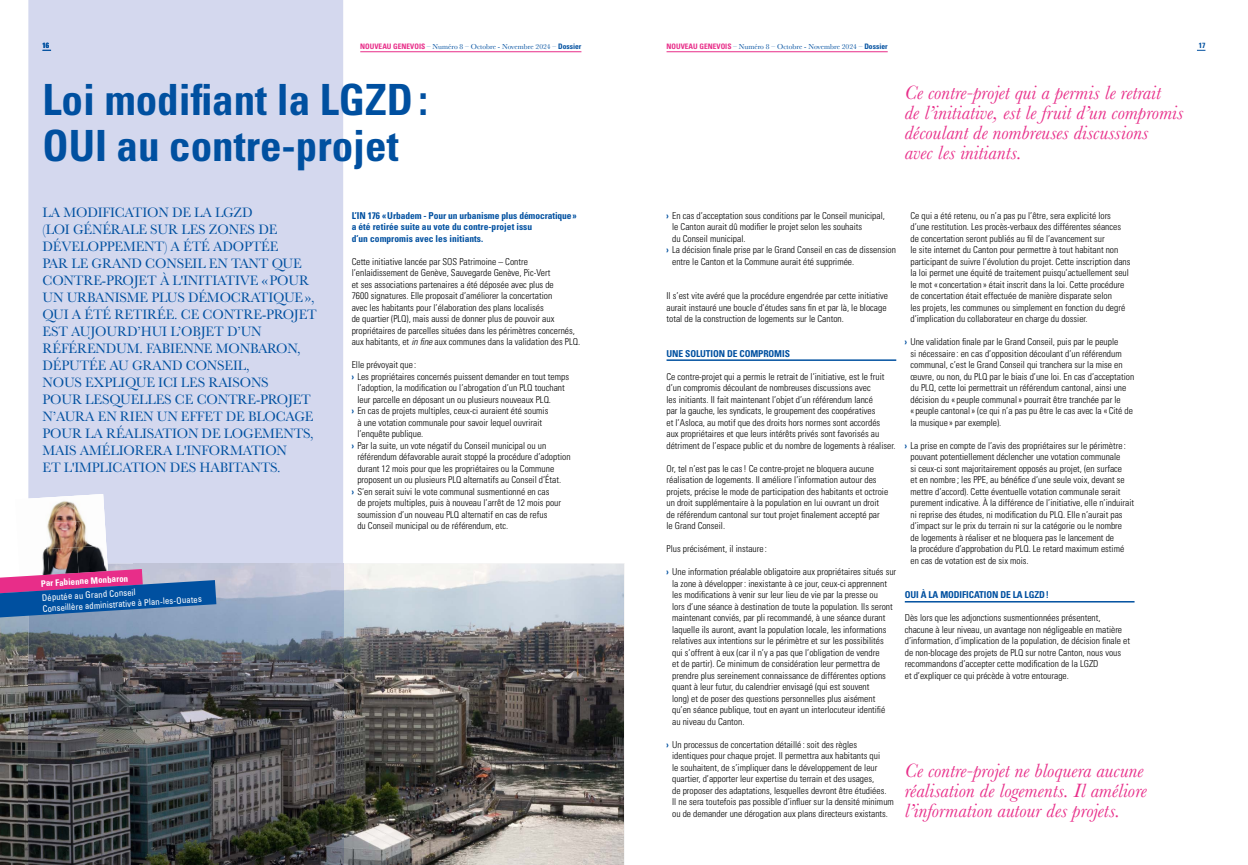
<style>
.page{position:relative;width:1248px;height:865px;background:#fff}
.page>*{position:absolute;margin:0;border:0;box-sizing:border-box;transform-origin:0 0}
.t1{font:700 condensed 43px/46px "Univers LT Std";color:#0050a0}
.t2{font:italic 20px/20px "Baskerville";letter-spacing:.005em;color:#e82d89}
.t3{font:14.1px/17px "Baskerville";letter-spacing:-.01em;color:#0050a0}
.t4{font:300 condensed 9.5px/11.5px "Univers LT Std";color:#000}
.t5{font:700 condensed 9.5px/11.5px "Univers LT Std";letter-spacing:-.01em;color:#0050a0}
.t6{font:condensed 9px/10.6px "Univers LT Std";color:#fff}
.t7{font:700 condensed 9px "Univers LT Std";color:#fff}
.t8{font:7.5px "Baskerville";color:#0050a0}
.t9{font:700 condensed 7.5px "Univers LT Std";color:#0050a0}
.s1{font-family:"Univers LT Std";font-weight:700;font-stretch:condensed;color:#e82d89}
.s2{font-family:"Univers LT Std";font-weight:700;font-stretch:condensed}
.s3{font-style:italic}
.s4{font-weight:700;color:#0050a0}
</style>
<div class="page">
<img style="left:0;top:563px;width:624px;height:302px">
<div style="left:28px;top:0;width:315px;height:563px;background:#d4d8ee"></div>
<img style="left:28px;top:563px;width:315px;height:302px">
<hr style="left:666px;top:359px;width:230px;height:2px;background:#0050a0">
<hr style="left:904px;top:601px;width:230px;height:1px;background:#0050a0">
<svg style="left:0;top:494px;width:216px;height:123px"></svg>
<hr style="left:360px;top:51px;width:221px;height:1px;background:#e82d89">
<hr style="left:666px;top:51px;width:221px;height:1px;background:#e82d89">
<p class="t9" style="left:43px;top:41px;width:8px">16</p>
<p class="t8" style="left:360px;top:42px;width:223px"><span class="s1">NOUVEAU GENEVOIS</span> – Numéro 8 – Octobre - Novembre 2024 – <span class="s2">Dossier</span></p>
<p class="t8" style="left:666px;top:42px;width:223px"><span class="s1">NOUVEAU GENEVOIS</span> – Numéro 8 – Octobre - Novembre 2024 – <span class="s2">Dossier</span></p>
<p class="t9" style="left:1198px;top:41px;width:8px">17</p>
<h1 class="t1" style="left:43px;top:76px;width:387px">Loi modifiant la LGZD :<br>OUI au contre-projet</h1>
<p class="t3" style="left:43px;top:204px;width:276px">LA MODIFICATION DE LA LGZD<br>(LOI GÉNÉRALE SUR LES ZONES DE<br>DÉVELOPPEMENT) A ÉTÉ ADOPTÉE<br>PAR LE GRAND CONSEIL EN TANT QUE<br>CONTRE-PROJET À L'INITIATIVE « POUR<br>UN URBANISME PLUS DÉMOCRATIQUE »,<br>QUI A ÉTÉ RETIRÉE. CE CONTRE-PROJET<br>EST AUJOURD’HUI L’OBJET D’UN<br>RÉFÉRENDUM. FABIENNE MONBARON,<br>DÉPUTÉE AU GRAND CONSEIL,<br>NOUS EXPLIQUE ICI LES RAISONS<br>POUR LESQUELLES CE CONTRE-PROJET<br>N’AURA EN RIEN UN EFFET DE BLOCAGE<br>POUR LA RÉALISATION DE LOGEMENTS,<br>MAIS AMÉLIORERA L'INFORMATION<br>ET L'IMPLICATION DES HABITANTS.</p>
<p class="t7" style="left:41px;top:577px;width:89px;rotate:-3deg">Par Fabienne Monbaron</p>
<p class="t6" style="left:42px;top:592px;width:161px;rotate:-3deg">Députée au Grand Conseil<br>Conseillère administrative à Plan-les-Ouates</p>
<p class="t5" style="left:351px;top:209px;width:227px">L’IN 176 « Urbadem - Pour un urbanisme plus démocratique » a été retirée suite au vote du contre-projet issu<br>d’un compromis avec les initiants.</p>
<p class="t4" style="left:351px;top:255px;width:230px">Cette initiative lancée par SOS Patrimoine – Contre l’enlaidissement de Genève, Sauvegarde Genève, Pic-Vert<br>et ses associations partenaires a été déposée avec plus de<br>7600 signatures. Elle proposait d’améliorer la concertation<br>avec les habitants pour l’élaboration des plans localisés<br>de quartier (PLQ), mais aussi de donner plus de pouvoir aux propriétaires de parcelles situées dans les périmètres concernés, aux habitants, et <span class="s3">in fine</span> aux communes dans la validation des PLQ.</p>
<p class="t4" style="left:351px;top:359px;width:66px">Elle prévoyait que :</p>
<p class="t4" style="left:351px;top:370px;width:219px"><span class="s4">›</span> Les propriétaires concernés puissent demander en tout temps</p>
<p class="t4" style="left:357px;top:382px;width:209px">l’adoption, la modification ou l’abrogation d’un PLQ touchant</p>
<p class="t4" style="left:357px;top:393px;width:195px">leur parcelle en déposant un ou plusieurs nouveaux PLQ.</p>
<p class="t4" style="left:351px;top:405px;width:198px"><span class="s4">›</span> En cas de projets multiples, ceux-ci auraient été soumis</p>
<p class="t4" style="left:357px;top:416px;width:186px">à une votation communale pour savoir lequel ouvrirait</p>
<p class="t4" style="left:357px;top:428px;width:67px">l’enquête publique.</p>
<p class="t4" style="left:351px;top:439px;width:196px"><span class="s4">›</span> Par la suite, un vote négatif du Conseil municipal ou un</p>
<p class="t4" style="left:357px;top:451px;width:215px">référendum défavorable aurait stoppé la procédure d’adoption</p>
<p class="t4" style="left:357px;top:462px;width:198px">durant 12 mois pour que les propriétaires ou la Commune</p>
<p class="t4" style="left:357px;top:474px;width:205px">proposent un ou plusieurs PLQ alternatifs au Conseil d’État.</p>
<p class="t4" style="left:351px;top:485px;width:199px"><span class="s4">›</span> S’en serait suivi le vote communal susmentionné en cas</p>
<p class="t4" style="left:357px;top:497px;width:205px">de projets multiples, puis à nouveau l’arrêt de 12 mois pour</p>
<p class="t4" style="left:357px;top:508px;width:191px">soumission d’un nouveau PLQ alternatif en cas de refus</p>
<p class="t4" style="left:357px;top:520px;width:152px">du Conseil municipal ou de référendum, etc.</p>
<h2 class="t2" style="left:904px;top:82px;width:280px">Ce contre-projet qui a permis le retrait<br>de l’initiative, est le fruit d’un compromis découlant de nombreuses discussions<br>avec les initiants.</h2>
<p class="t4" style="left:666px;top:209px;width:220px"><span class="s4">›</span> En cas d’acceptation sous conditions par le Conseil municipal,</p>
<p class="t4" style="left:672px;top:221px;width:191px">le Canton aurait dû modifier le projet selon les souhaits</p>
<p class="t4" style="left:672px;top:232px;width:75px">du Conseil municipal.</p>
<p class="t4" style="left:666px;top:244px;width:231px"><span class="s4">›</span> La décision finale prise par le Grand Conseil en cas de dissension</p>
<p class="t4" style="left:672px;top:255px;width:183px">entre le Canton et la Commune aurait été supprimée.</p>
<p class="t4" style="left:666px;top:290px;width:223px">Il s’est vite avéré que la procédure engendrée par cette initiative aurait instauré une boucle d’études sans fin et par là, le blocage total de la construction de logements sur le Canton.</p>
<p class="t5" style="left:666px;top:347px;width:125px">UNE SOLUTION DE COMPROMIS</p>
<p class="t4" style="left:666px;top:370px;width:230px">Ce contre-projet qui a permis le retrait de l’initiative, est le fruit d’un compromis découlant de nombreuses discussions avec<br>les initiants. Il fait maintenant l’objet d’un référendum lancé<br>par la gauche, les syndicats, le groupement des coopératives<br>et l’Asloca, au motif que des droits hors normes sont accordés<br>aux propriétaires et que leurs intérêts privés sont favorisés au détriment de l’espace public et du nombre de logements à réaliser.</p>
<p class="t4" style="left:666px;top:462px;width:223px">Or, tel n’est pas le cas ! Ce contre-projet ne bloquera aucune réalisation de logements. Il améliore l’information autour des projets, précise le mode de participation des habitants et octroie un droit supplémentaire à la population en lui ouvrant un droit de référendum cantonal sur tout projet finalement accepté par le Grand Conseil.</p>
<p class="t4" style="left:666px;top:543px;width:102px">Plus précisément, il instaure :</p>
<p class="t4" style="left:672px;top:566px;width:225px;text-indent:-6px"><span class="s4">›</span> Une information préalable obligatoire aux propriétaires situés sur la zone à développer : inexistante à ce jour, ceux-ci apprennent les modifications à venir sur leur lieu de vie par la presse ou<br>lors d’une séance à destination de toute la population. Ils seront maintenant conviés, par pli recommandé, à une séance durant laquelle ils auront, avant la population locale, les informations relatives aux intentions sur le périmètre et sur les possibilités qui s’offrent à eux (car il n’y a pas que l’obligation de vendre<br>et de partir). Ce minimum de considération leur permettra de prendre plus sereinement connaissance de différentes options quant à leur futur, du calendrier envisagé (qui est souvent<br>long) et de poser des questions personnelles plus aisément qu’en séance publique, tout en ayant un interlocuteur identifié<br>au niveau du Canton.</p>
<p class="t4" style="left:672px;top:738px;width:223px;text-indent:-6px"><span class="s4">›</span> Un processus de concertation détaillé : soit des règles identiques pour chaque projet. Il permettra aux habitants qui<br>le souhaitent, de s’impliquer dans le développement de leur quartier, d’apporter leur expertise du terrain et des usages,<br>de proposer des adaptations, lesquelles devront être étudiées.<br>Il ne sera toutefois pas possible d’influer sur la densité minimum ou de demander une dérogation aux plans directeurs existants.</p>
<p class="t4" style="left:910px;top:209px;width:221px">Ce qui a été retenu, ou n’a pas pu l’être, sera explicité lors d’une restitution. Les procès-verbaux des différentes séances de concertation seront publiés au fil de l’avancement sur<br>le site internet du Canton pour permettre à tout habitant non participant de suivre l’évolution du projet. Cette inscription dans la loi permet une équité de traitement puisqu’actuellement seul le mot « concertation » était inscrit dans la loi. Cette procédure de concertation était effectuée de manière disparate selon<br>les projets, les communes ou simplement en fonction du degré d’implication du collaborateur en charge du dossier.</p>
<p class="t4" style="left:910px;top:336px;width:225px;text-indent:-6px"><span class="s4">›</span> Une validation finale par le Grand Conseil, puis par le peuple<br>si nécessaire : en cas d’opposition découlant d’un référendum communal, c’est le Grand Conseil qui tranchera sur la mise en œuvre, ou non, du PLQ par le biais d’une loi. En cas d’acceptation du PLQ, cette loi permettrait un référendum cantonal, ainsi une décision du « peuple communal » pourrait être tranchée par le<br>« peuple cantonal » (ce qui n’a pas pu être le cas avec la « Cité de la musique » par exemple).</p>
<p class="t4" style="left:910px;top:439px;width:225px;text-indent:-6px"><span class="s4">›</span> La prise en compte de l’avis des propriétaires sur le périmètre : pouvant potentiellement déclencher une votation communale<br>si ceux-ci sont majoritairement opposés au projet, (en surface<br>et en nombre ; les PPE, au bénéfice d’une seule voix, devant se mettre d’accord). Cette éventuelle votation communale serait purement indicative. À la différence de l’initiative, elle n’induirait ni reprise des études, ni modification du PLQ. Elle n’aurait pas d’impact sur le prix du terrain ni sur la catégorie ou le nombre<br>de logements à réaliser et ne bloquera pas le lancement de<br>la procédure d’approbation du PLQ. Le retard maximum estimé en cas de votation est de six mois.</p>
<p class="t5" style="left:904px;top:589px;width:146px">OUI À LA MODIFICATION DE LA LGZD !</p>
<p class="t4" style="left:904px;top:612px;width:227px">Dès lors que les adjonctions susmentionnées présentent, chacune à leur niveau, un avantage non négligeable en matière d’information, d’implication de la population, de décision finale et de non-blocage des projets de PLQ sur notre Canton, nous vous recommandons d’accepter cette modification de la LGZD<br>et d’expliquer ce qui précède à votre entourage.</p>
<h2 class="t2" style="left:904px;top:760px;width:243px">Ce contre-projet ne bloquera aucune réalisation de logements. Il améliore l’information autour des projets.</h2>
</div>
